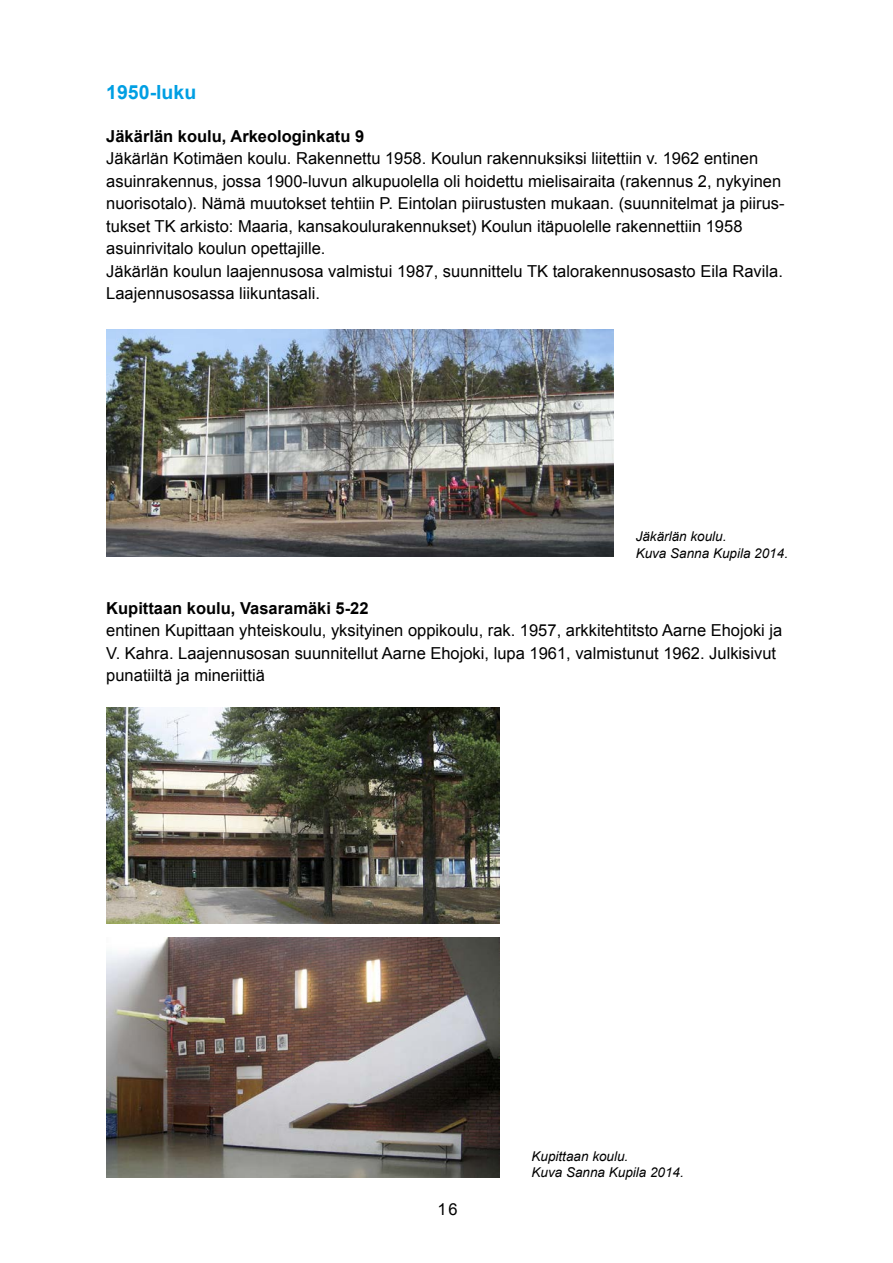
<style>
.page{position:relative;width:893px;height:1263px;background:#fff}
.page>*{position:absolute;margin:0;border:0;box-sizing:border-box;transform-origin:0 0}
.t1{font:700 19.5px "Arial";color:#009fe3}
.t2{font:16.5px/22.5px "Arial";color:#000}
.t3{font:700 16.5px "Arial";color:#000}
.t4{font:italic 13.5px/16.2px "Arial";color:#000}
</style>
<div class="page">
<img style="left:106px;top:330px;width:507px;height:227px">
<img style="left:106px;top:938px;width:393px;height:240px">
<img style="left:106px;top:707px;width:393px;height:216px">
<p class="t1" style="left:106px;top:79px;width:91px">1950-luku</p>
<p class="t3" style="left:106px;top:125px;width:259px">Jäkärlän koulu, Arkeologinkatu 9</p>
<p class="t2" style="left:106px;top:147px;width:680px">Jäkärlän Kotimäen koulu. Rakennettu 1958. Koulun rakennuksiksi liitettiin v. 1962 entinen asuinrakennus, jossa 1900-luvun alkupuolella oli hoidettu mielisairaita (rakennus 2, nykyinen nuorisotalo). Nämä muutokset tehtiin P. Eintolan piirustusten mukaan. (suunnitelmat ja piirus&shy;tukset TK arkisto: Maaria, kansakoulurakennukset) Koulun itäpuolelle rakennettiin 1958 asuinrivitalo koulun opettajille.<br>Jäkärlän koulun laajennusosa valmistui 1987, suunnittelu TK talorakennusosasto Eila Ravila.<br>Laajennusosassa liikuntasali.</p>
<p class="t4" style="left:636px;top:529px;width:154px">Jäkärlän koulu.<br>Kuva Sanna Kupila 2014.</p>
<p class="t3" style="left:106px;top:597px;width:264px">Kupittaan koulu, Vasaramäki 5-22</p>
<p class="t2" style="left:106px;top:619px;width:677px">entinen Kupittaan yhteiskoulu, yksityinen oppikoulu, rak. 1957, arkkitehtitsto Aarne Ehojoki ja<br>V. Kahra. Laajennusosan suunnitellut Aarne Ehojoki, lupa 1961, valmistunut 1962. Julkisivut punatiiltä ja mineriittiä</p>
<p class="t2" style="left:438px;top:1198px;width:21px">16</p>
<p class="t4" style="left:531px;top:1148px;width:154px">Kupittaan koulu.<br>Kuva Sanna Kupila 2014.</p>
</div>
